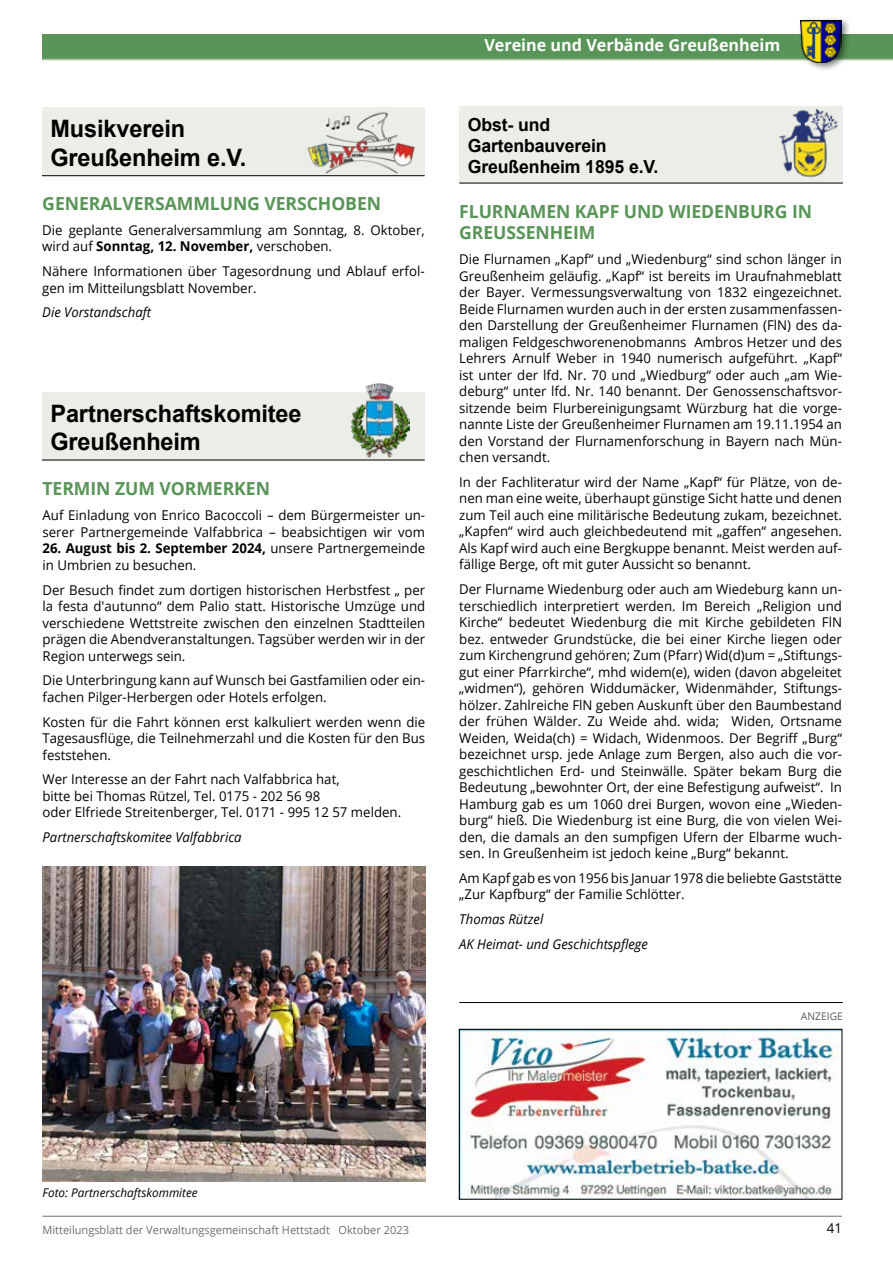
<style>
.page{position:relative;width:893px;height:1263px;background:#fff}
.page>*{position:absolute;margin:0;border:0;box-sizing:border-box;transform-origin:0 0}
.t1{font:700 24px/28.8px "Arial";letter-spacing:-.005em;color:#000}
.t2{font:700 18px/21px "Open Sans";letter-spacing:-.005em;color:#599558}
.t3{font:700 18px/21px "Arial";letter-spacing:-.005em;color:#000}
.t4{font:700 16.5px "Open Sans";color:#fff}
.t5{font:13.5px/16.5px "Open Sans";color:#000}
.t6{font:italic 13.5px/24.8px "Open Sans";color:#000}
.t7{font:italic 12px "Open Sans";color:#000}
.t8{font:11.25px "Open Sans";color:#6d6e71}
.t9{font:10.5px "Open Sans";color:#58595b}
.s1{font-weight:700}
</style>
<div class="page">
<hr style="left:43px;top:1216px;width:799px;height:1px;background:#6d6e71">
<div style="left:43px;top:34px;width:850px;height:26px;background:#599558"></div>
<hr style="left:43px;top:59px;width:850px;height:1px;background:#a9c09f">
<div style="left:798px;top:16px;width:53px;height:56px;background:#000;opacity:.5"></div>
<img style="left:801px;top:20px;width:41px;height:43px">
<img style="left:43px;top:866px;width:382px;height:315px">
<div style="left:42px;top:392px;width:383px;height:68px;background:#eaeee6"></div>
<hr style="left:42px;top:460px;width:383px;height:1px;background:#000">
<img style="left:351px;top:384px;width:59px;height:74px">
<div style="left:459px;top:106px;width:384px;height:77px;background:#eaeee6"></div>
<hr style="left:459px;top:183px;width:384px;height:1px;background:#000">
<img style="left:779px;top:110px;width:59px;height:67px">
<img style="left:461px;top:1031px;width:379px;height:166px">
<div style="left:459px;top:1029px;width:383px;height:170px;border:1px solid #000"></div>
<hr style="left:459px;top:1002px;width:384px;height:1px;background:#000">
<div style="left:42px;top:108px;width:383px;height:68px;background:#eaeee6"></div>
<hr style="left:42px;top:175px;width:383px;height:1px;background:#000">
<img style="left:302px;top:107px;width:123px;height:70px">
<h1 class="t1" style="left:50px;top:115px;width:198px">Musikverein<br>Greußenheim e.V.</h1>
<h2 class="t2" style="left:42px;top:192px;width:340px">GENERALVERSAMMLUNG VERSCHOBEN</h2>
<p class="t5" style="left:42px;top:221px;width:384px">Die geplante Generalversammlung am Sonntag, 8. Oktober, wird auf <span class="s1">Sonntag, 12. November,</span> verschoben.</p>
<p class="t5" style="left:42px;top:263px;width:384px">Nähere Informationen über Tagesordnung und Ablauf erfol&shy;gen im Mitteilungsblatt November.</p>
<p class="t6" style="left:42px;top:300px;width:110px">Die Vorstandschaft</p>
<h1 class="t1" style="left:50px;top:399px;width:253px">Partnerschaftskomitee<br>Greußenheim</h1>
<h2 class="t2" style="left:43px;top:478px;width:229px">TERMIN ZUM VORMERKEN</h2>
<p class="t5" style="left:43px;top:507px;width:384px">Auf Einladung von Enrico Bacoccoli – dem Bürgermeister un&shy;serer Partnergemeinde Valfabbrica – beabsichtigen wir vom</p>
<p class="t5" style="left:43px;top:540px;width:384px"><span class="s1">26. August bis 2. September 2024,</span> unsere Partnergemeinde in Umbrien zu besuchen.</p>
<p class="t5" style="left:43px;top:581px;width:384px;text-align:justify">Der Besuch findet zum dortigen historischen Herbstfest „ per la festa d'autunno“ dem Palio statt. Historische Umzüge und verschiedene Wettstreite zwischen den einzelnen Stadtteilen prägen die Abendveranstaltungen. Tagsüber werden wir in der Region unterwegs sein.</p>
<p class="t5" style="left:43px;top:672px;width:384px">Die Unterbringung kann auf Wunsch bei Gastfamilien oder ein&shy;fachen Pilger-Herbergen oder Hotels erfolgen.</p>
<p class="t5" style="left:43px;top:713px;width:384px;text-align:justify">Kosten für die Fahrt können erst kalkuliert werden wenn die Tagesausflüge, die Teilnehmerzahl und die Kosten für den Bus feststehen.</p>
<p class="t5" style="left:43px;top:771px;width:360px">Wer Interesse an der Fahrt nach Valfabbrica hat,<br>bitte bei Thomas Rützel, Tel. 0175 - 202 56 98<br>oder Elfriede Streitenberger, Tel. 0171 - 995 12 57 melden.</p>
<p class="t6" style="left:43px;top:824px;width:201px">Partnerschaftskomitee Valfabbrica</p>
<p class="t4" style="left:484px;top:33px;width:297px">Vereine und Verbände Greußenheim</p>
<h2 class="t3" style="left:468px;top:115px;width:192px">Obst- und<br>Gartenbauverein<br>Greußenheim 1895 e.V.</h2>
<h2 class="t2" style="left:459px;top:201px;width:354px">FLURNAMEN KAPF UND WIEDENBURG IN<br>GREUSSENHEIM</h2>
<p class="t5" style="left:459px;top:251px;width:384px;text-align:justify">Die Flurnamen „Kapf“ und „Wiedenburg“ sind schon länger in Greußenheim geläufig. „Kapf“ ist bereits im Uraufnahmeblatt der Bayer. Vermessungsverwaltung von 1832 eingezeichnet.<br>Beide Flurnamen wurden auch in der ersten zusammenfassen&shy;den Darstellung der Greußenheimer Flurnamen (FlN) des da&shy;maligen Feldgeschworenenobmanns Ambros Hetzer und des Lehrers Arnulf Weber in 1940 numerisch aufgeführt. „Kapf“ ist unter der lfd. Nr. 70 und „Wiedburg“ oder auch „am Wie&shy;deburg“ unter lfd. Nr. 140 benannt. Der Genossenschaftsvor&shy;sitzende beim Flurbereinigungsamt Würzburg hat die vorge&shy;nannte Liste der Greußenheimer Flurnamen am 19.11.1954 an den Vorstand der Flurnamenforschung in Bayern nach Mün&shy;chen versandt.</p>
<p class="t5" style="left:459px;top:473px;width:384px;text-align:justify">In der Fachliteratur wird der Name „Kapf“ für Plätze, von de&shy;nen man eine weite, überhaupt günstige Sicht hatte und denen zum Teil auch eine militärische Bedeutung zukam, bezeichnet. „Kapfen“ wird auch gleichbedeutend mit „gaffen“ angesehen.<br>Als Kapf wird auch eine Bergkuppe benannt. Meist werden auf&shy;fällige Berge, oft mit guter Aussicht so benannt.</p>
<p class="t5" style="left:459px;top:580px;width:384px;text-align:justify">Der Flurname Wiedenburg oder auch am Wiedeburg kann un&shy;terschiedlich interpretiert werden. Im Bereich „Religion und Kirche“ bedeutet Wiedenburg die mit Kirche gebildeten FlN bez. entweder Grundstücke, die bei einer Kirche liegen oder zum Kirchengrund gehören; Zum (Pfarr) Wid(d)um = „Stiftungs&shy;gut einer Pfarrkirche“, mhd widem(e), widen (davon abgeleitet „widmen“), gehören Widdumäcker, Widenmähder, Stiftungs&shy;hölzer. Zahlreiche FlN geben Auskunft über den Baumbestand der frühen Wälder. Zu Weide ahd. wida; Widen, Ortsname Weiden, Weida(ch) = Widach, Widenmoos. Der Begriff „Burg“ bezeichnet ursp. jede Anlage zum Bergen, also auch die vor&shy;geschichtlichen Erd- und Steinwälle. Später bekam Burg die Bedeutung „bewohnter Ort, der eine Befestigung aufweist“. In Hamburg gab es um 1060 drei Burgen, wovon eine „Wieden&shy;burg“ hieß. Die Wiedenburg ist eine Burg, die von vielen Wei&shy;den, die damals an den sumpfigen Ufern der Elbarme wuch&shy;sen. In Greußenheim ist jedoch keine „Burg“ bekannt.</p>
<p class="t5" style="left:459px;top:869px;width:384px">Am Kapf gab es von 1956 bis Januar 1978 die beliebte Gaststätte „Zur Kapfburg“ der Familie Schlötter.</p>
<p class="t6" style="left:459px;top:906px;width:190px">Thomas Rützel<br>AK Heimat- und Geschichtspflege</p>
<p class="t9" style="left:801px;top:1009px;width:43px">ANZEIGE</p>
<p class="t7" style="left:43px;top:1184px;width:157px">Foto: Partnerschaftskommitee</p>
<p class="t8" style="left:43px;top:1222px;width:368px">Mitteilungsblatt der Verwaltungsgemeinschaft Hettstadt Oktober 2023</p>
<p class="t5" style="left:827px;top:1219px;width:17px">41</p>
</div>
